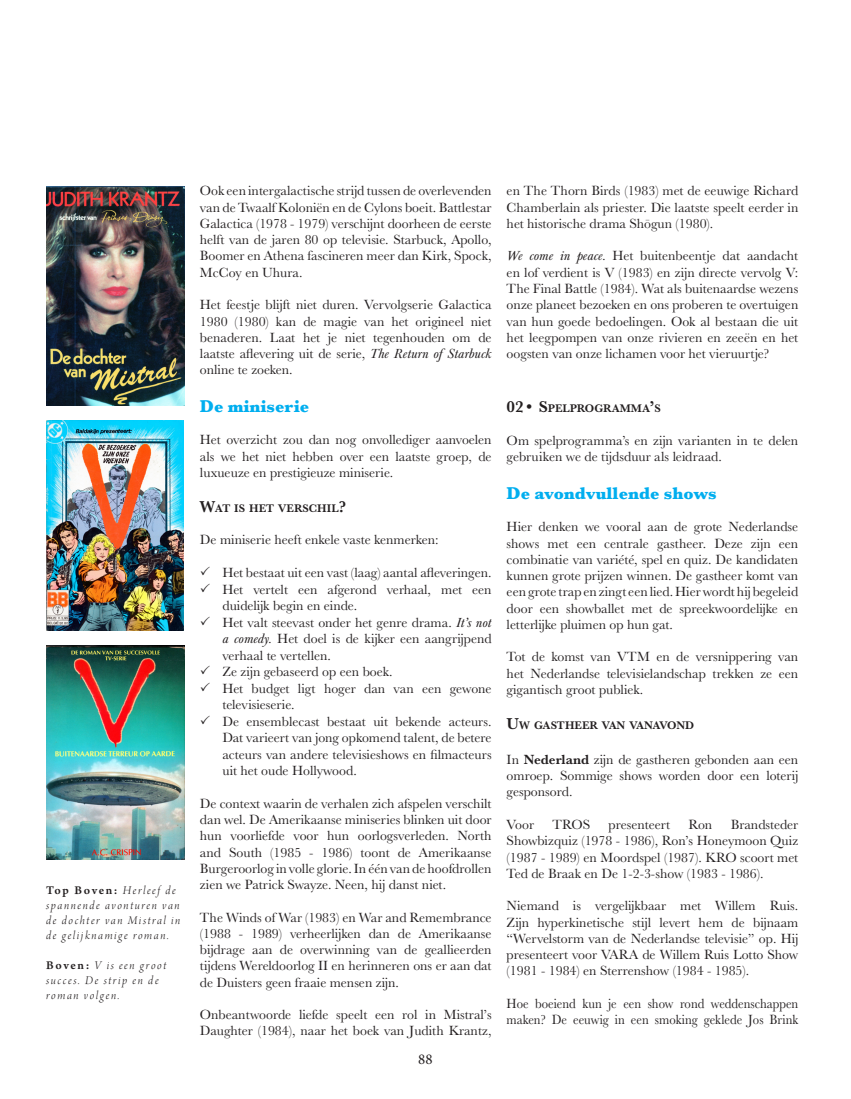
<style>
.page{position:relative;width:851px;height:1099px;background:#fff}
.page>*{position:absolute;margin:0;border:0;box-sizing:border-box;transform-origin:0 0}
.Blauwe_hoofding{font:17.5px "Baskerville URW Ult Bol";color:#00aeef}
.t1{font:15px "Minion Pro";color:#231f20}
.Broodtekst{font:13.75px/16.2px "Baskerville URW";color:#231f20;text-align:justify}
.Broodtekst-2{font:13.75px/16.2px "Baskerville URW";color:#231f20;scale:.92 1}
.verwijzing_foto{font:12.5px/15px "Arno Pro Light Italic Display";letter-spacing:.125em;color:#231f20}
.Titel_boven_broodtek{font:700 11.38px "Baskerville URW";color:#231f20}
.s1{font-family:"Arno Pro";font-weight:600}
.s2{font-style:italic}
.s3{font-size:16.25px}
.s4{font-weight:700}
</style>
<div class="page">
<img style="left:46px;top:186px;width:138px;height:219px">
<img style="left:46px;top:420px;width:138px;height:210px">
<img style="left:46px;top:645px;width:138px;height:214px">
<p class="verwijzing_foto" style="left:46px;top:883px;width:136px"><span class="s1">Top Boven:</span> Herleef de spannende avonturen van de dochter van Mistral in de gelijknamige roman.</p>
<p class="verwijzing_foto" style="left:46px;top:958px;width:122px"><span class="s1">Boven:</span> V is een groot succes. De strip en de roman volgen.</p>
<p class="Broodtekst" style="left:200px;top:182px;width:293px">Ook een intergalactische strijd tussen de overlevenden van de Twaalf Koloniën en de Cylons boeit. Battlestar Galactica (1978 - 1979) verschijnt doorheen de eerste helft van de jaren 80 op televisie. Starbuck, Apollo, Boomer en Athena fascineren meer dan Kirk, Spock, McCoy en Uhura.</p>
<p class="Broodtekst" style="left:200px;top:296px;width:293px">Het feestje blijft niet duren. Vervolgserie Galactica 1980 (1980) kan de magie van het origineel niet benaderen. Laat het je niet tegenhouden om de laatste aflevering uit de serie, <span class="s2">The Return of Starbuck </span>online te zoeken.</p>
<p class="Blauwe_hoofding" style="left:200px;top:392px;width:111px">De miniserie</p>
<p class="Broodtekst" style="left:200px;top:431px;width:293px">Het overzicht zou dan nog onvollediger aanvoelen als we het niet hebben over een laatste groep, de luxueuze en prestigieuze miniserie.</p>
<p class="Titel_boven_broodtek" style="left:200px;top:500px;width:148px"><span class="s3">W</span>AT IS HET VERSCHIL<span class="s3">?</span></p>
<p class="Broodtekst" style="left:200px;top:531px;width:240px">De miniserie heeft enkele vaste kenmerken:</p>
<p class="Broodtekst" style="left:200px;top:564px;width:293px">✓ Het bestaat uit een vast (laag) aantal afleveringen.</p>
<p class="Broodtekst" style="left:222px;top:580px;width:270px;text-indent:-22px">✓ Het vertelt een afgerond verhaal, met een duidelijk begin en einde.</p>
<p class="Broodtekst" style="left:222px;top:613px;width:270px;text-indent:-22px">✓ Het valt steevast onder het genre drama. <span class="s2">It’s not a comedy.</span> Het doel is de kijker een aangrijpend verhaal te vertellen.</p>
<p class="Broodtekst" style="left:200px;top:663px;width:194px">✓ Ze zijn gebaseerd op een boek.</p>
<p class="Broodtekst" style="left:222px;top:679px;width:270px;text-indent:-22px">✓ Het budget ligt hoger dan van een gewone televisieserie.</p>
<p class="Broodtekst" style="left:222px;top:712px;width:271px;text-indent:-22px">✓ De ensemblecast bestaat uit bekende acteurs.<br>Dat varieert van jong opkomend talent, de betere acteurs van andere televisieshows en filmacteurs uit het oude Hollywood.</p>
<p class="Broodtekst" style="left:200px;top:794px;width:293px">De context waarin de verhalen zich afspelen verschilt dan wel. De Amerikaanse miniseries blinken uit door hun voorliefde voor hun oorlogsverleden. North and South (1985 - 1986) toont de Amerikaanse Burgeroorlog in volle glorie. In één van de hoofdrollen zien we Patrick Swayze. Neen, hij danst niet.</p>
<p class="Broodtekst" style="left:200px;top:908px;width:293px">The Winds of War (1983) en War and Remembrance (1988 - 1989) verheerlijken dan de Amerikaanse bijdrage aan de overwinning van de geallieerden tijdens Wereldoorlog II en herinneren ons er aan dat de Duisters geen fraaie mensen zijn.</p>
<p class="Broodtekst" style="left:200px;top:1005px;width:293px">Onbeantwoorde liefde speelt een rol in Mistral’s<br>Daughter (1984), naar het boek van Judith Krantz,</p>
<p class="t1" style="left:418px;top:1048px;width:16px">88</p>
<p class="Broodtekst" style="left:506px;top:182px;width:293px">en The Thorn Birds (1983) met de eeuwige Richard Chamberlain als priester. Die laatste speelt eerder in het historische drama Shōgun (1980).</p>
<p class="Broodtekst" style="left:506px;top:247px;width:293px"><span class="s2">We come in peace.</span> Het buitenbeentje dat aandacht en lof verdient is V (1983) en zijn directe vervolg V:<br>The Final Battle (1984). Wat als buitenaardse wezens onze planeet bezoeken en ons proberen te overtuigen van hun goede bedoelingen. Ook al bestaan die uit het leegpompen van onze rivieren en zeeën en het oogsten van onze lichamen voor het vieruurtje?</p>
<p class="Titel_boven_broodtek" style="left:506px;top:400px;width:156px"><span class="s3">02• S</span>PELPROGRAMMA<span class="s3">’</span>S</p>
<p class="Broodtekst" style="left:506px;top:431px;width:293px">Om spelprogramma’s en zijn varianten in te delen gebruiken we de tijdsduur als leidraad.</p>
<p class="Blauwe_hoofding" style="left:506px;top:479px;width:211px">De avondvullende shows</p>
<p class="Broodtekst" style="left:506px;top:518px;width:293px">Hier denken we vooral aan de grote Nederlandse shows met een centrale gastheer. Deze zijn een combinatie van variété, spel en quiz. De kandidaten kunnen grote prijzen winnen. De gastheer komt van een grote trap en zingt een lied. Hier wordt hij begeleid door een showballet met de spreekwoordelijke en letterlijke pluimen op hun gat.</p>
<p class="Broodtekst" style="left:506px;top:648px;width:293px">Tot de komst van VTM en de versnippering van het Nederlandse televisielandschap trekken ze een gigantisch groot publiek.</p>
<p class="Titel_boven_broodtek" style="left:506px;top:717px;width:189px"><span class="s3">U</span>W GASTHEER VAN VANAVOND</p>
<p class="Broodtekst" style="left:506px;top:750px;width:293px">In <span class="s4">Nederland</span> zijn de gastheren gebonden aan een omroep. Sommige shows worden door een loterij gesponsord.</p>
<p class="Broodtekst" style="left:506px;top:815px;width:29px">Voor</p>
<p class="Broodtekst" style="left:552px;top:815px;width:39px">TROS</p>
<p class="Broodtekst" style="left:608px;top:815px;width:63px">presenteert</p>
<p class="Broodtekst" style="left:688px;top:815px;width:25px">Ron</p>
<p class="Broodtekst" style="left:506px;top:815px;width:293px;text-indent:224px">Brandsteder Showbizquiz (1978 - 1986), Ron’s Honeymoon Quiz (1987 - 1989) en Moordspel (1987). KRO scoort met Ted de Braak en De 1-2-3-show (1983 - 1986).</p>
<p class="Broodtekst" style="left:506px;top:897px;width:293px">Niemand is vergelijkbaar met Willem Ruis.<br>Zijn hyperkinetische stijl levert hem de bijnaam “Wervelstorm van de Nederlandse televisie” op. Hij presenteert voor VARA de Willem Ruis Lotto Show (1981 - 1984) en Sterrenshow (1984 - 1985).</p>
<p class="Broodtekst-2" style="left:506px;top:994px;width:318px">Hoe boeiend kun je een show rond weddenschappen maken? De eeuwig in een smoking geklede Jos Brink</p>
</div>
